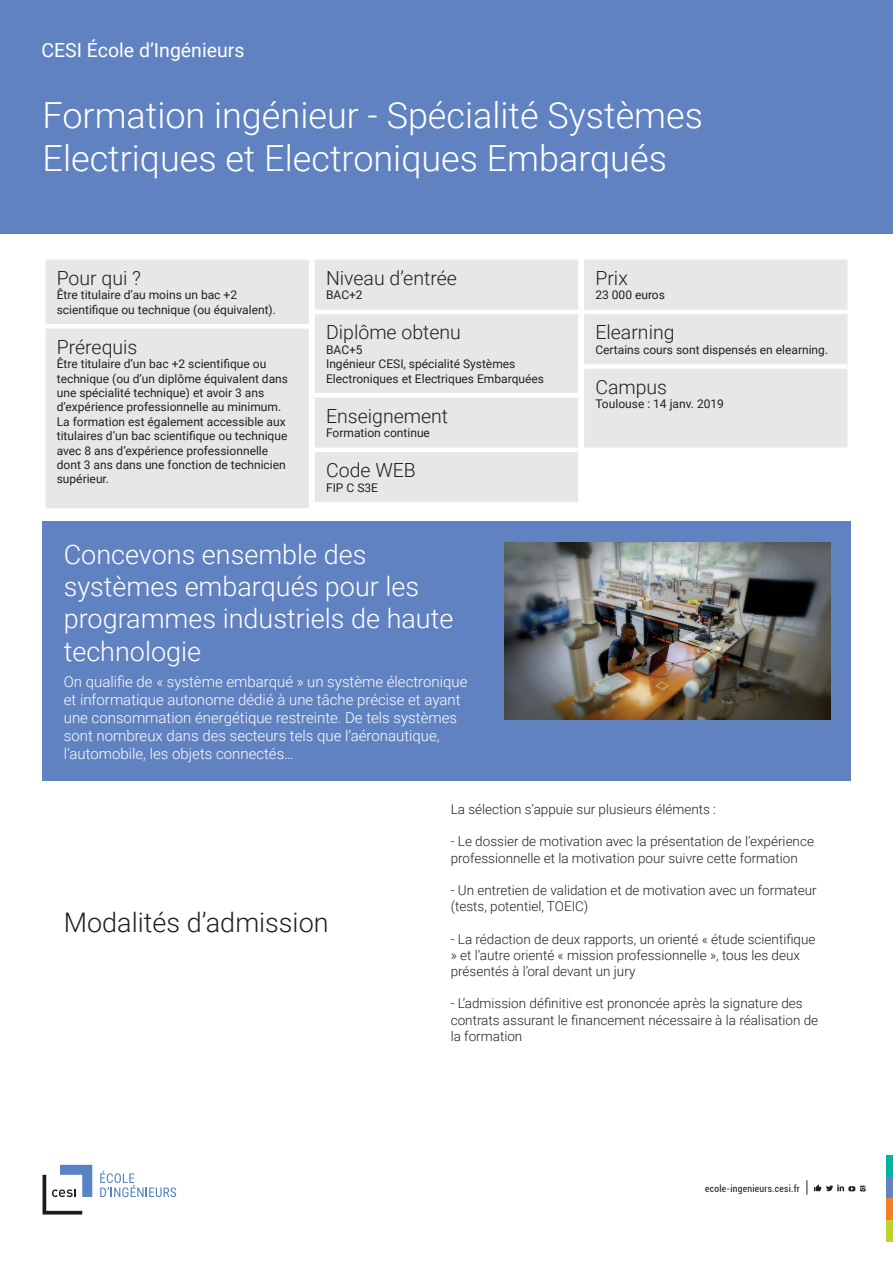
<style>
.page{position:relative;width:893px;height:1263px;background:#fff}
.page>*{position:absolute;margin:0;border:0;box-sizing:border-box;transform-origin:0 0}
.t1{font:300 36px/43.2px "Roboto";color:#fff}
.t2{font:300 27px/32.4px "Roboto";color:#fff}
.t3{font:300 27px "Roboto";color:#231f20}
.t4{font:300 19.5px "Roboto";color:#231f20}
.t5{font:19.5px "Roboto";color:#fff}
.t6{font:300 15px/18px "Roboto";color:#fff}
.t7{font:300 13.5px/16.2px "Roboto";color:#231f20}
.t8{font:12px/14.4px "Roboto";color:#231f20}
.t9{font:condensed 9.6px "Roboto";letter-spacing:.025em;color:#231f20}
</style>
<div class="page">
<div style="left:0;top:0;width:893px;height:234px;background:#6182c1"></div>
<div style="left:46px;top:260px;width:263px;height:248px;background:#e6e7e9"></div>
<div style="left:46px;top:324px;width:263px;height:5px;background:#fff"></div>
<div style="left:315px;top:260px;width:263px;height:242px;background:#e6e7e9"></div>
<hr style="left:315px;top:310px;width:263px;height:4px;background:#fff">
<hr style="left:315px;top:393px;width:263px;height:4px;background:#fff">
<hr style="left:315px;top:448px;width:263px;height:4px;background:#fff">
<div style="left:584px;top:260px;width:263px;height:188px;background:#e6e7e9"></div>
<div style="left:584px;top:364px;width:263px;height:5px;background:#fff"></div>
<hr style="left:584px;top:310px;width:263px;height:4px;background:#fff">
<div style="left:43px;top:522px;width:808px;height:259px;background:#6182c1"></div>
<img style="left:505px;top:543px;width:325px;height:176px">
<div style="left:886px;top:1220px;width:7px;height:21px;background:#c0d32b"></div>
<div style="left:886px;top:1198px;width:7px;height:22px;background:#f58023"></div>
<div style="left:886px;top:1176px;width:7px;height:22px;background:#6182c1"></div>
<div style="left:886px;top:1155px;width:7px;height:21px;background:#00b59e"></div>
<svg style="left:807px;top:1180px;width:1px;height:14px"></svg>
<svg style="left:814px;top:1184px;width:51px;height:7px"></svg>
<svg style="left:43px;top:1165px;width:49px;height:49px"></svg>
<svg style="left:100px;top:1171px;width:76px;height:26px"></svg>
<h3 class="t5" style="left:41px;top:37px;width:205px">CESI École d’Ingénieurs</h3>
<h1 class="t1" style="left:43px;top:92px;width:662px">Formation ingénieur - Spécialité Systèmes<br>Electriques et Electroniques Embarqués</h1>
<h3 class="t4" style="left:57px;top:264px;width:86px">Pour qui ?</h3>
<p class="t8" style="left:57px;top:287px;width:221px">Être titulaire d’au moins un bac +2 scientifique ou technique (ou équivalent).</p>
<h3 class="t4" style="left:57px;top:333px;width:82px">Prérequis</h3>
<p class="t8" style="left:57px;top:356px;width:233px">Être titulaire d’un bac +2 scientifique ou technique (ou d’un diplôme équivalent dans une spécialité technique) et avoir 3 ans d’expérience professionnelle au minimum.<br>La formation est également accessible aux titulaires d’un bac scientifique ou technique avec 8 ans d’expérience professionnelle dont 3 ans dans une fonction de technicien supérieur.</p>
<h3 class="t4" style="left:326px;top:264px;width:132px">Niveau d’entrée</h3>
<p class="t8" style="left:326px;top:287px;width:38px">BAC+2</p>
<h3 class="t4" style="left:326px;top:319px;width:136px">Diplôme obtenu</h3>
<p class="t8" style="left:326px;top:342px;width:219px">BAC+5<br>Ingénieur CESI, spécialité Systèmes<br>Electroniques et Electriques Embarquées</p>
<h3 class="t4" style="left:326px;top:402px;width:124px">Enseignement</h3>
<p class="t8" style="left:326px;top:425px;width:105px">Formation continue</p>
<h3 class="t4" style="left:326px;top:457px;width:91px">Code WEB</h3>
<p class="t8" style="left:326px;top:480px;width:53px">FIP C S3E</p>
<h2 class="t2" style="left:64px;top:537px;width:391px">Concevons ensemble des systèmes embarqués pour les programmes industriels de haute technologie</h2>
<p class="t6" style="left:64px;top:672px;width:405px">On qualifie de « système embarqué » un système électronique et informatique autonome dédié à une tâche précise et ayant une consommation énergétique restreinte. De tels systèmes sont nombreux dans des secteurs tels que l’aéronautique, l’automobile, les objets connectés…</p>
<h3 class="t4" style="left:595px;top:264px;width:34px">Prix</h3>
<p class="t8" style="left:595px;top:287px;width:71px">23 000 euros</p>
<h3 class="t4" style="left:595px;top:319px;width:81px">Elearning</h3>
<p class="t8" style="left:595px;top:342px;width:234px">Certains cours sont dispensés en elearning.</p>
<h3 class="t4" style="left:595px;top:373px;width:73px">Campus</h3>
<p class="t8" style="left:595px;top:396px;width:130px">Toulouse : 14 janv. 2019</p>
<h2 class="t3" style="left:64px;top:904px;width:266px">Modalités d’admission</h2>
<p class="t7" style="left:451px;top:800px;width:267px">La sélection s’appuie sur plusieurs éléments :</p>
<p class="t7" style="left:451px;top:833px;width:365px">- Le dossier de motivation avec la présentation de l’expérience professionnelle et la motivation pour suivre cette formation</p>
<p class="t7" style="left:451px;top:881px;width:368px">- Un entretien de validation et de motivation avec un formateur (tests, potentiel, TOEIC)</p>
<p class="t7" style="left:451px;top:930px;width:366px">- La rédaction de deux rapports, un orienté « étude scientifique » et l’autre orienté « mission professionnelle », tous les deux présentés à l’oral devant un jury</p>
<p class="t7" style="left:451px;top:995px;width:369px">- L’admission définitive est prononcée après la signature des contrats assurant le financement nécessaire à la réalisation de la formation</p>
<p class="t9" style="left:705px;top:1182px;width:96px">ecole-ingenieurs.cesi.fr</p>
</div>
